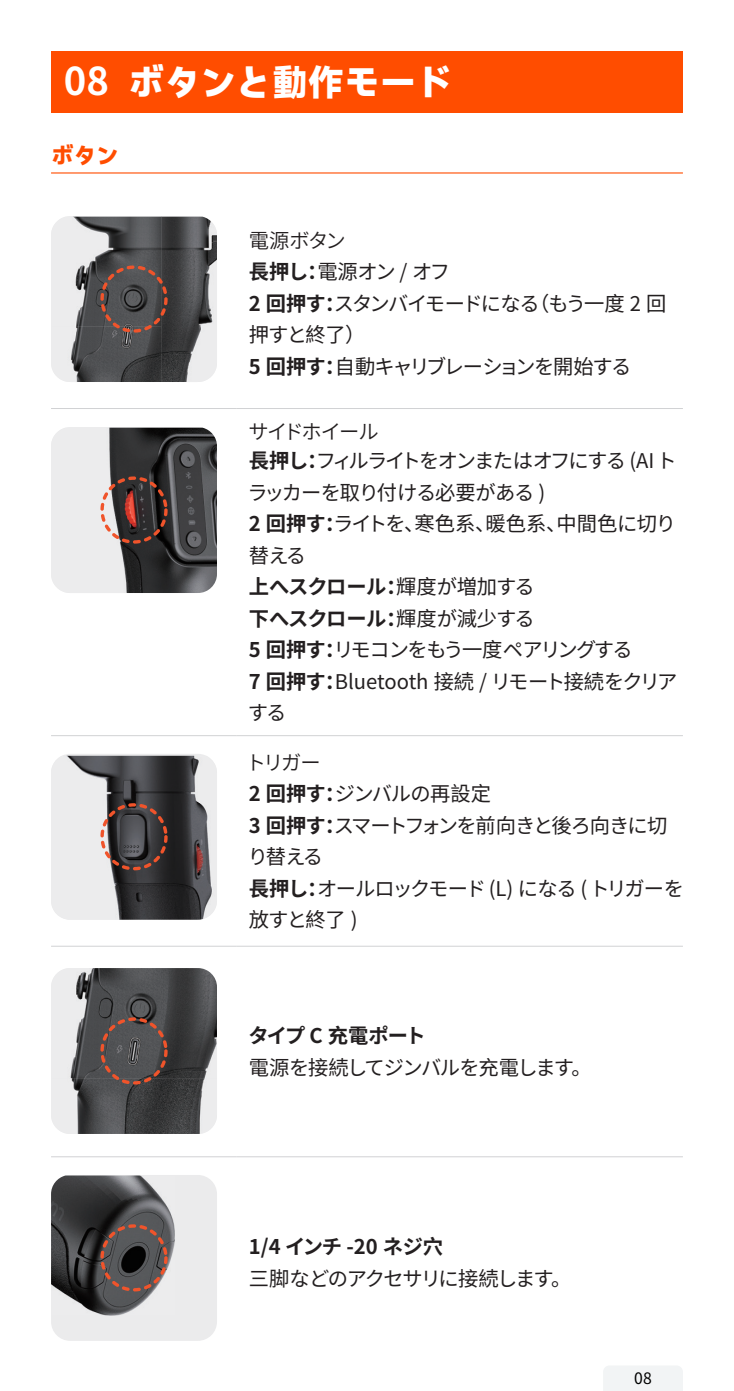
<style>
.page{position:relative;width:734px;height:1391px;background:#fff}
.page>*{position:absolute;margin:0;border:0;box-sizing:border-box;transform-origin:0 0}
.t1{font:800 36px "Mi Sans";color:#fff}
.标题_2{font:700 22.5px "Mi Sans";color:#ff4d00}
.t2{font:20.25px/31.5px "Source Han Sans SC";letter-spacing:-.07em;color:#231f20}
.t3{font:700 20.25px "Source Han Sans SC";letter-spacing:-.045em;color:#231f20}
.t4{font:20.25px/31.5px "Source Han Sans SC";letter-spacing:-.015em;color:#231f20}
.t5{font:20.25px/31.5px "Source Han Sans SC";letter-spacing:-.02em;color:#231f20}
.t6{font:20.25px "Source Han Sans SC";letter-spacing:-.08em;color:#231f20}
.t7{font:20.25px "Source Han Sans SC";letter-spacing:-.03em;color:#231f20}
.t8{font:700 20.25px "Source Han Sans SC";letter-spacing:-.07em;color:#231f20}
.t9{font:15.75px "Source Han Sans SC";color:#000}
.s1{font-family:"Source Han Sans SC";font-weight:700;font-size:38.25px}
.s2{font-weight:700}
.s3{font-weight:400}
</style>
<div class="page">
<div style="left:51px;top:51px;width:631px;height:62px;background:#ff4d00"></div>
<hr style="left:51px;top:172px;width:631px;height:1px;background:#ff4d00">
<hr style="left:51px;top:408px;width:185px;height:1px;background:#d1d2d4">
<hr style="left:236px;top:408px;width:446px;height:1px;background:#d1d2d4">
<hr style="left:51px;top:735px;width:185px;height:1px;background:#d1d2d4">
<hr style="left:236px;top:735px;width:446px;height:1px;background:#d1d2d4">
<hr style="left:51px;top:945px;width:185px;height:1px;background:#d1d2d4">
<hr style="left:236px;top:945px;width:446px;height:1px;background:#d1d2d4">
<hr style="left:51px;top:1156px;width:185px;height:1px;background:#d1d2d4">
<hr style="left:236px;top:1156px;width:446px;height:1px;background:#d1d2d4">
<img style="left:51px;top:217px;width:166px;height:165px">
<svg style="left:100px;top:265px;width:68px;height:68px;background:#594c4a"></svg>
<img style="left:51px;top:428px;width:166px;height:165px">
<svg style="left:100px;top:476px;width:68px;height:67px;background:#6a524e"></svg>
<img style="left:51px;top:755px;width:166px;height:164px">
<svg style="left:100px;top:803px;width:68px;height:67px;background:#5c4e4c"></svg>
<img style="left:51px;top:968px;width:166px;height:165px">
<svg style="left:100px;top:1017px;width:68px;height:67px;background:#5c4e4d"></svg>
<div style="left:51px;top:1174px;width:166px;height:166px;background:#ebebec;border-radius:19px"></div>
<img style="left:51px;top:1175px;width:124px;height:140px">
<svg style="left:100px;top:1224px;width:68px;height:67px;background:#5d4f4d"></svg>
<div style="left:603px;top:1366px;width:79px;height:24px;background:#f2f4f5"></div>
<p class="t1" style="left:64px;top:58px;width:390px"><span class="s1">08</span> ボタンと動作モード</p>
<p class="标题_2" style="left:51px;top:140px;width:69px">ボタン</p>
<p class="t6" style="left:249px;top:229px;width:98px">電源ボタン</p>
<p class="t2" style="left:249px;top:257px;width:202px"><span class="s2">長押し：</span>電源オン / オフ</p>
<p class="t2" style="left:249px;top:288px;width:419px"><span class="s2">2 回押す：</span>スタンバイモードになる（もう一度 2 回押すと終了）</p>
<p class="t2" style="left:249px;top:351px;width:384px"><span class="s2">5 回押す：</span>自動キャリブレーションを開始する</p>
<p class="t6" style="left:248px;top:420px;width:132px">サイドホイール</p>
<p class="t2" style="left:247px;top:445px;width:431px"><span class="s2">長押し：</span>フィルライトをオンまたはオフにする (AI トラッカーを取り付ける必要がある )</p>
<p class="t5" style="left:249px;top:508px;width:428px"><span class="s2">2 回押す：</span>ライトを、寒色系、暖色系、中間色に切り替える</p>
<p class="t3" style="left:249px;top:575px;width:287px">上へスクロール：<span class="s3">輝度が増加する</span></p>
<p class="t3" style="left:249px;top:607px;width:287px">下へスクロール：<span class="s3">輝度が減少する</span></p>
<p class="t2" style="left:249px;top:634px;width:385px"><span class="s2">5 回押す：</span>リモコンをもう一度ペアリングする</p>
<p class="t4" style="left:248px;top:666px;width:431px"><span class="s2">7 回押す：</span>Bluetooth 接続 / リモート接続をクリアする</p>
<p class="t6" style="left:246px;top:751px;width:76px">トリガー</p>
<p class="t7" style="left:249px;top:782px;width:243px"><span class="s2">2 回押す：</span>ジンバルの再設定</p>
<p class="t2" style="left:248px;top:810px;width:421px"><span class="s2">3 回押す：</span>スマートフォンを前向きと後ろ向きに切り替える</p>
<p class="t2" style="left:249px;top:873px;width:436px"><span class="s2">長押し：</span>オールロックモード (L) になる ( トリガーを放すと終了 )</p>
<p class="t8" style="left:248px;top:1024px;width:179px">タイプ C 充電ポート</p>
<p class="t2" style="left:249px;top:1052px;width:344px">電源を接続してジンバルを充電します。</p>
<p class="t3" style="left:249px;top:1235px;width:195px">1/4 インチ -20 ネジ穴</p>
<p class="t2" style="left:249px;top:1262px;width:324px">三脚などのアクセサリに接続します。</p>
<p class="t9" style="left:634px;top:1369px;width:19px">08</p>
</div>
